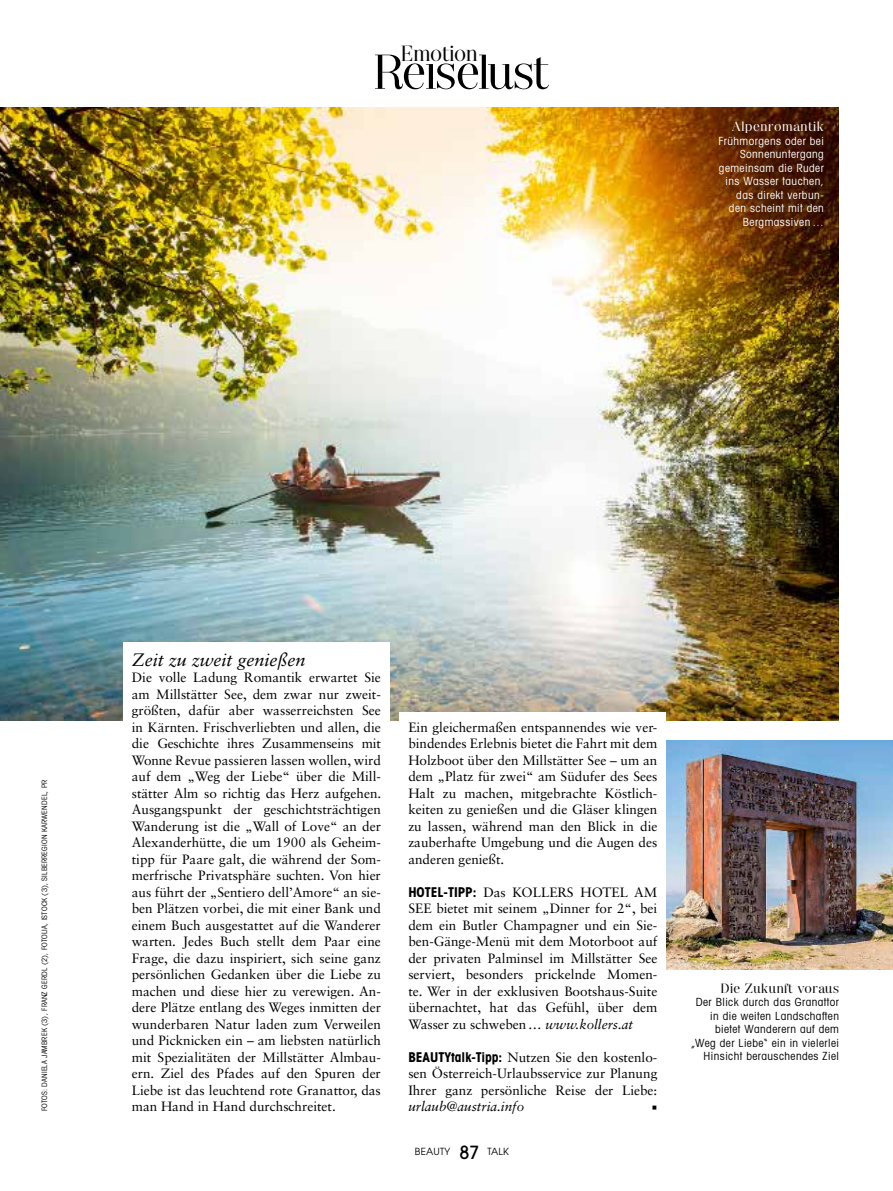
<style>
.page{position:relative;width:893px;height:1191px;background:#fff}
.page>*{position:absolute;margin:0;border:0;box-sizing:border-box;transform-origin:0 0}
.t1{font:21.9px "Narziss 40";color:#000}
.t2{font:italic 18px "Sabon LT Std";color:#000}
.t3{font:13.5px/16.5px "Sabon LT Std";color:#000;text-align:justify}
.t4{font:italic 13.5px "Sabon LT Std";color:#000}
.t5{font:13.5px "Narziss 40";letter-spacing:.04em;color:#000}
.t6{font:13.5px "Narziss 40";letter-spacing:.04em;color:#fff}
.t7{font:13.5px "Minion Pro";color:#000}
.t8{font:condensed 11.25px/13.5px "Avant Garde LT";letter-spacing:.04em;color:#000;text-align:right}
.t9{font:condensed 11.25px/13.5px "Avant Garde LT";letter-spacing:.04em;color:#fff;text-align:right}
.t10{font:9.75px "Avant Garde LT";letter-spacing:.02em;color:#000}
.t11{font:condensed 7.5px "Avant Garde LT";letter-spacing:.02em;color:#000}
.s1{font-family:"Avant Garde LT";font-weight:700;font-stretch:condensed}
.s2{font-style:italic}
.s3{font-weight:500;font-size:18px}
</style>
<div class="page">
<img style="left:0;top:107px;width:839px;height:613px">
<img style="left:666px;top:740px;width:227px;height:229px">
<svg style="left:375px;top:55px;width:174px;height:34px"></svg>
<div style="left:123px;top:642px;width:266px;height:503px;background:#fff"></div>
<div style="left:400px;top:712px;width:266px;height:411px;background:#fff"></div>
<h1 class="t1" style="left:401px;top:40px;width:78px">Emotion</h1>
<p class="t6" style="left:732px;top:119px;width:94px">Alpenromantik</p>
<p class="t9" style="left:718px;top:134px;width:107px">Frühmorgens oder bei<br>Sonnenuntergang gemeinsam die Ruder ins Wasser tauchen, das direkt verbun&shy;den scheint mit den<br>Bergmassiven …</p>
<p class="t11" style="left:40px;top:1111px;width:333px;rotate:-90deg">FOTOS: DANIELA JAMBREK (3), FRANZ GERDL (2), FOTOLIA, ISTOCK (3), SILBERREGION KARWENDEL, PR</p>
<h2 class="t2" style="left:132px;top:649px;width:175px">Zeit zu zweit genießen</h2>
<p class="t3" style="left:132px;top:669px;width:251px">Die volle Ladung Romantik erwartet Sie am Millstätter See, dem zwar nur zweit&shy;größten, dafür aber wasserreichsten See in Kärnten. Frischverliebten und allen, die die Geschichte ihres Zusammenseins mit Wonne Revue passieren lassen wollen, wird auf dem „Weg der Liebe“ über die Mill&shy;stätter Alm so richtig das Herz aufgehen.<br>Ausgangspunkt der geschichtsträchtigen Wanderung ist die „Wall of Love“ an der Alexanderhütte, die um 1900 als Geheim&shy;tipp für Paare galt, die während der Som&shy;merfrische Privatsphäre suchten. Von hier aus führt der „Sentiero dell’Amore“ an sie&shy;ben Plätzen vorbei, die mit einer Bank und einem Buch ausgestattet auf die Wanderer warten. Jedes Buch stellt dem Paar eine Frage, die dazu inspiriert, sich seine ganz persönlichen Gedanken über die Liebe zu machen und diese hier zu verewigen. An&shy;dere Plätze entlang des Weges inmitten der wunderbaren Natur laden zum Verweilen und Picknicken ein – am liebsten natürlich mit Spezialitäten der Millstätter Almbau&shy;ern. Ziel des Pfades auf den Spuren der Liebe ist das leuchtend rote Granattor, das man Hand in Hand durchschreitet.</p>
<p class="t3" style="left:408px;top:718px;width:251px">Ein gleichermaßen entspannendes wie ver&shy;bindendes Erlebnis bietet die Fahrt mit dem Holzboot über den Millstätter See – um an dem „Platz für zwei“ am Südufer des Sees Halt zu machen, mitgebrachte Köstlich&shy;keiten zu genießen und die Gläser klingen zu lassen, während man den Blick in die zauberhafte Umgebung und die Augen des anderen genießt.</p>
<p class="t3" style="left:408px;top:883px;width:251px"><span class="s1">HOTEL-TIPP:</span> Das KOLLERS HOTEL AM SEE bietet mit seinem „Dinner for 2“, bei dem ein Butler Champagner und ein Sie&shy;ben-Gänge-Menü mit dem Motorboot auf der privaten Palminsel im Millstätter See serviert, besonders prickelnde Momen&shy;te. Wer in der exklusiven Bootshaus-Suite übernachtet, hat das Gefühl, über dem Wasser zu schweben… <span class="s2">www.kollers.at</span></p>
<p class="t3" style="left:408px;top:1048px;width:251px"><span class="s1">BEAUTYtalk-Tipp:</span> Nutzen Sie den kostenlo&shy;sen Österreich-Urlaubsservice zur Planung Ihrer ganz persönliche Reise der Liebe:</p>
<p class="t4" style="left:408px;top:1098px;width:117px">urlaub@austria.info</p>
<p class="t7" style="left:652px;top:1097px;width:7px">■</p>
<p class="t10" style="left:415px;top:1145px;width:96px">BEAUTY <span class="s3">87</span> TALK</p>
<p class="t5" style="left:721px;top:980px;width:120px">Die Zukunft voraus</p>
<p class="t8" style="left:691px;top:995px;width:149px">Der Blick durch das Granattor in die weiten Landschaften bietet Wanderern auf dem „Weg der Liebe“ ein in vielerlei<br>Hinsicht berauschendes Ziel</p>
</div>
